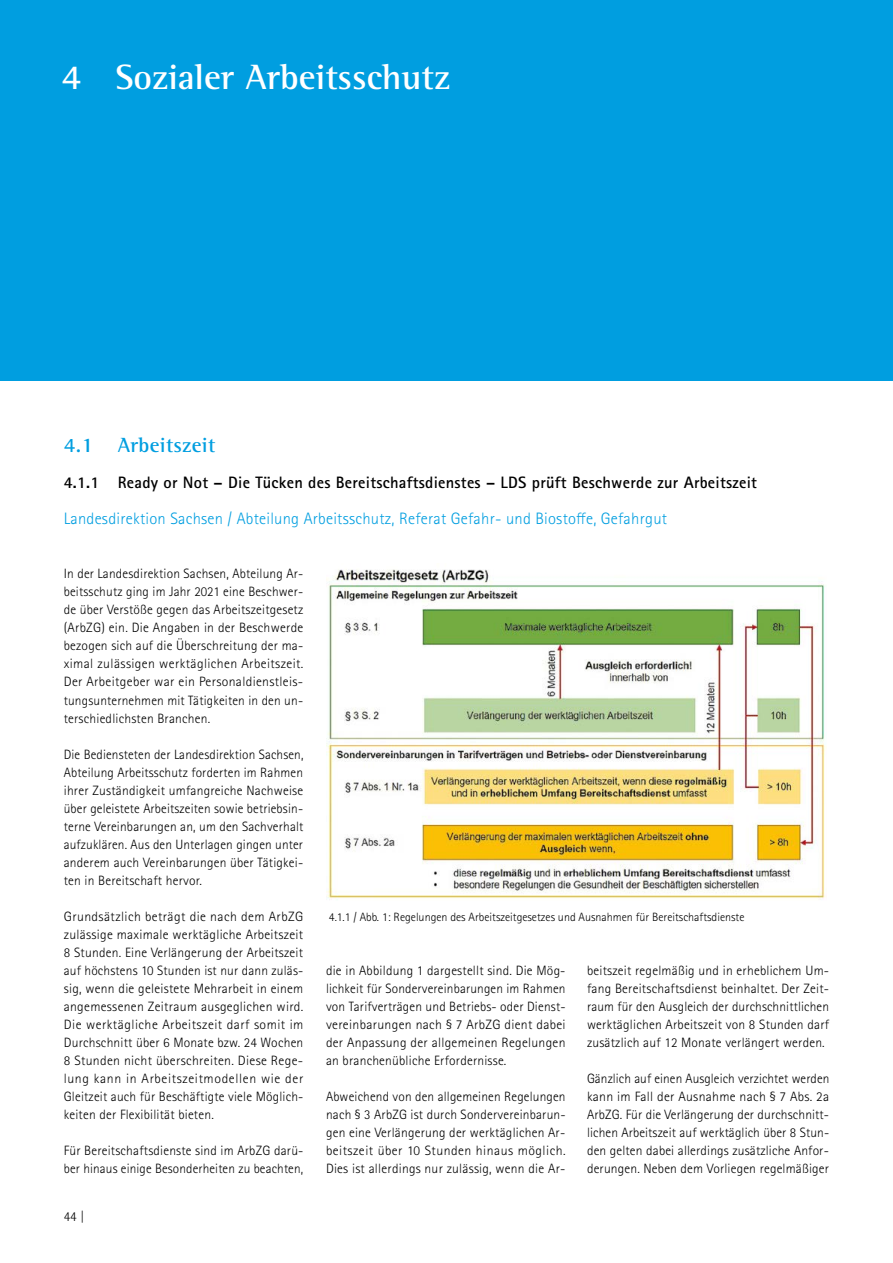
<style>
.page{position:relative;width:893px;height:1263px;background:#fff}
.page>*{position:absolute;margin:0;border:0;box-sizing:border-box;transform-origin:0 0}
.t1{font:700 36px "Rotis Semi Serif Std";color:#fff}
.t2{font:700 21px "Rotis Semi Serif Std";letter-spacing:.015em;color:#009ee0}
.t3{font:700 16.5px "Rotis Sans Serif Std";letter-spacing:.015em;color:#000}
.PAutor{font:300 16.5px "Rotis Sans Serif Pro";letter-spacing:.015em;color:#009ee0}
.t4{font:300 13.5px/18px "Rotis Sans Serif Pro";letter-spacing:.015em;color:#000;text-align:justify}
.t5{font:300 13.5px "Rotis Sans Serif 45";color:#000}
.Figure{font:300 12px "Rotis Sans Serif Pro";color:#000}
</style>
<div class="page">
<div style="left:0;top:0;width:893px;height:380px;background:#009ee0"></div>
<img style="left:326px;top:569px;width:501px;height:331px">
<h3 class="t1" style="left:61px;top:55px;width:390px">4 Sozialer Arbeitsschutz</h3>
<h4 class="t2" style="left:64px;top:433px;width:153px">4.1 Arbeitszeit</h4>
<h5 class="t3" style="left:64px;top:472px;width:695px">4.1.1 Ready or Not – Die Tücken des Bereitschaftsdienstes – LDS prüft Beschwerde zur Arbeitszeit</h5>
<p class="PAutor" style="left:64px;top:509px;width:605px">Landesdirektion Sachsen / Abteilung Arbeitsschutz, Referat Gefahr- und Biostoffe, Gefahrgut</p>
<p class="t4" style="left:64px;top:565px;width:241px">In der Landesdirektion Sachsen, Abteilung Ar&shy;beitsschutz ging im Jahr 2021 eine Beschwer&shy;de über Verstöße gegen das Arbeitszeitgesetz (ArbZG) ein. Die Angaben in der Beschwerde bezogen sich auf die Überschreitung der ma&shy;ximal zulässigen werktäglichen Arbeitszeit.<br>Der Arbeitgeber war ein Personaldienstleis&shy;tungsunternehmen mit Tätigkeiten in den un&shy;terschiedlichsten Branchen.</p>
<p class="t4" style="left:64px;top:745px;width:241px">Die Bediensteten der Landesdirektion Sachsen, Abteilung Arbeitsschutz forderten im Rahmen ihrer Zuständigkeit umfangreiche Nachweise über geleistete Arbeitszeiten sowie betriebsin&shy;terne Vereinbarungen an, um den Sachverhalt aufzuklären. Aus den Unterlagen gingen unter anderem auch Vereinbarungen über Tätigkei&shy;ten in Bereitschaft hervor.</p>
<p class="t4" style="left:64px;top:907px;width:241px">Grundsätzlich beträgt die nach dem ArbZG zulässige maximale werktägliche Arbeitszeit 8 Stunden. Eine Verlängerung der Arbeitszeit auf höchstens 10 Stunden ist nur dann zuläs&shy;sig, wenn die geleistete Mehrarbeit in einem angemessenen Zeitraum ausgeglichen wird.<br>Die werktägliche Arbeitszeit darf somit im Durchschnitt über 6 Monate bzw. 24 Wochen 8 Stunden nicht überschreiten. Diese Rege&shy;lung kann in Arbeitszeitmodellen wie der Gleitzeit auch für Beschäftigte viele Möglich&shy;keiten der Flexibilität bieten.</p>
<p class="t4" style="left:64px;top:1141px;width:241px">Für Bereitschaftsdienste sind im ArbZG darü&shy;ber hinaus einige Besonderheiten zu beachten,</p>
<p class="t5" style="left:64px;top:1209px;width:22px">44 |</p>
<p class="Figure" style="left:329px;top:909px;width:417px">4.1.1 / Abb. 1: Regelungen des Arbeitszeitgesetzes und Ausnahmen für Bereitschaftsdienste</p>
<p class="t4" style="left:326px;top:961px;width:241px">die in Abbildung 1 dargestellt sind. Die Mög&shy;lichkeit für Sondervereinbarungen im Rahmen von Tarifverträgen und Betriebs- oder Dienst&shy;vereinbarungen nach § 7 ArbZG dient dabei der Anpassung der allgemeinen Regelungen an branchenübliche Erfordernisse.</p>
<p class="t4" style="left:326px;top:1087px;width:241px">Abweichend von den allgemeinen Regelungen nach § 3 ArbZG ist durch Sondervereinbarun&shy;gen eine Verlängerung der werktäglichen Ar&shy;beitszeit über 10 Stunden hinaus möglich.<br>Dies ist allerdings nur zulässig, wenn die Ar-</p>
<p class="t4" style="left:587px;top:961px;width:244px">beitszeit regelmäßig und in erheblichem Um&shy;fang Bereitschaftsdienst beinhaltet. Der Zeit&shy;raum für den Ausgleich der durchschnittlichen werktäglichen Arbeitszeit von 8 Stunden darf zusätzlich auf 12 Monate verlängert werden.</p>
<p class="t4" style="left:587px;top:1069px;width:244px">Gänzlich auf einen Ausgleich verzichtet werden kann im Fall der Ausnahme nach § 7 Abs. 2a ArbZG. Für die Verlängerung der durchschnitt&shy;lichen Arbeitszeit auf werktäglich über 8 Stun&shy;den gelten dabei allerdings zusätzliche Anfor&shy;derungen. Neben dem Vorliegen regelmäßiger</p>
</div>
